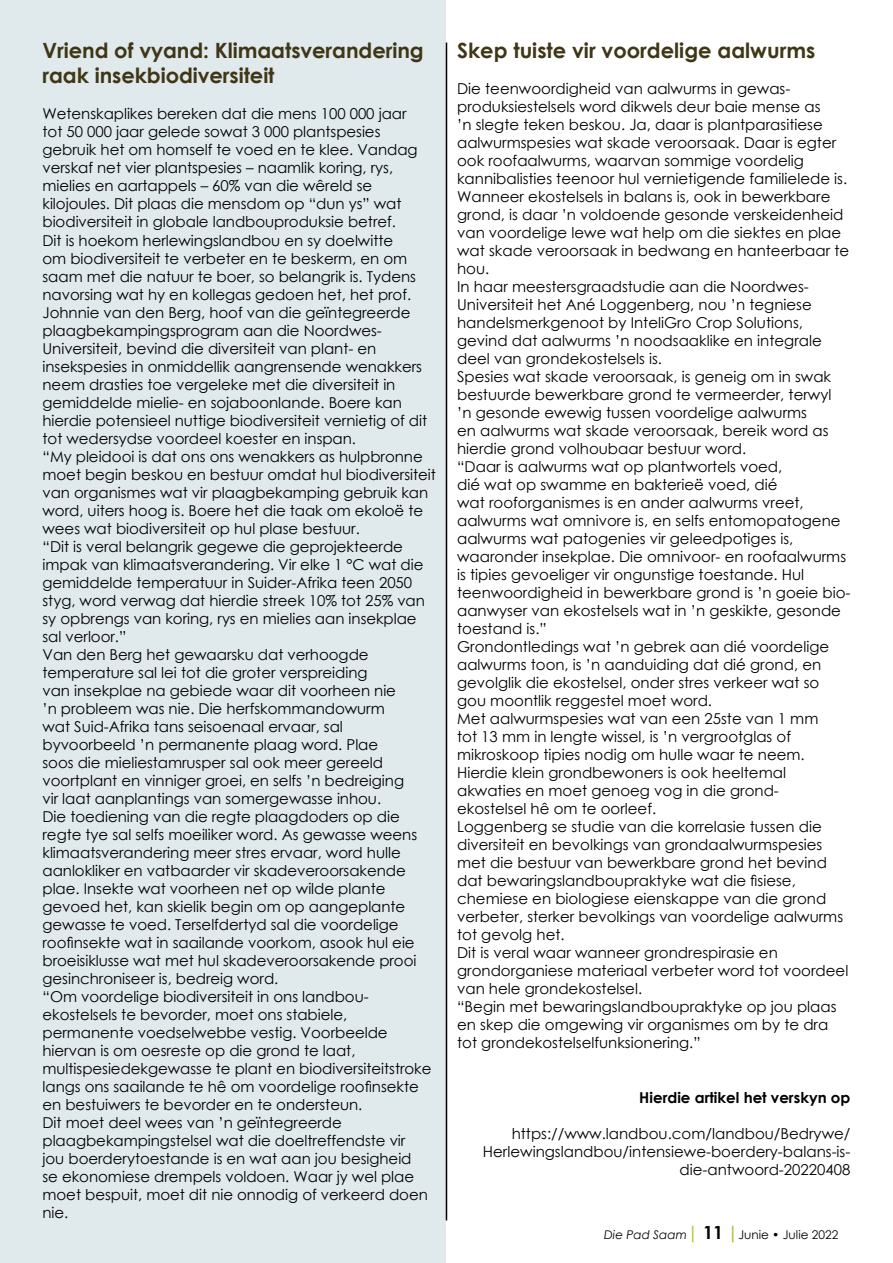
<style>
.page{position:relative;width:893px;height:1263px;background:#fff}
.page>*{position:absolute;margin:0;border:0;box-sizing:border-box;transform-origin:0 0}
.t1{font:700 21px/25.2px "Century Gothic";letter-spacing:-.005em;color:#3f3616}
.t2{font:15px/18px "Century Gothic";letter-spacing:-.005em;color:#000}
.t3{font:700 15px "Century Gothic";color:#000}
.t4{font:12px "Century Gothic";color:#000}
.s1{font-style:italic}
.s2{font-size:18px;color:#abc02c}
.s3{font-weight:700;font-size:18px}
.s4{font-weight:700;font-size:18px;color:#abc02c}
</style>
<div class="page">
<div style="left:0;top:0;width:446px;height:1263px;background:#e0e9ec"></div>
<hr style="left:446px;top:43px;width:1px;height:1177px;background:#000">
<h1 class="t1" style="left:43px;top:37px;width:383px">Vriend of vyand: Klimaatsverandering raak insekbiodiversiteit</h1>
<p class="t2" style="left:43px;top:105px;width:395px">Wetenskaplikes bereken dat die mens 100 000 jaar<br>tot 50 000 jaar gelede sowat 3 000 plantspesies gebruik het om homself te voed en te klee. Vandag verskaf net vier plantspesies – naamlik koring, rys, mielies en aartappels – 60% van die wêreld se kilojoules. Dit plaas die mensdom op “dun ys” wat biodiversiteit in globale landbouproduksie betref.<br>Dit is hoekom herlewingslandbou en sy doelwitte<br>om biodiversiteit te verbeter en te beskerm, en om saam met die natuur te boer, so belangrik is. Tydens navorsing wat hy en kollegas gedoen het, het prof.<br>Johnnie van den Berg, hoof van die geïntegreerde plaagbekampingsprogram aan die Noordwes-Universiteit, bevind die diversiteit van plant- en insekspesies in onmiddellik aangrensende wenakkers neem drasties toe vergeleke met die diversiteit in gemiddelde mielie- en sojaboonlande. Boere kan hierdie potensieel nuttige biodiversiteit vernietig of dit tot wedersydse voordeel koester en inspan.<br>“My pleidooi is dat ons ons wenakkers as hulpbronne moet begin beskou en bestuur omdat hul biodiversiteit van organismes wat vir plaagbekamping gebruik kan word, uiters hoog is. Boere het die taak om ekoloë te wees wat biodiversiteit op hul plase bestuur.<br>“Dit is veral belangrik gegewe die geprojekteerde impak van klimaatsverandering. Vir elke 1 °C wat die gemiddelde temperatuur in Suider-Afrika teen 2050 styg, word verwag dat hierdie streek 10% tot 25% van sy opbrengs van koring, rys en mielies aan insekplae sal verloor.”<br>Van den Berg het gewaarsku dat verhoogde temperature sal lei tot die groter verspreiding<br>van insekplae na gebiede waar dit voorheen nie<br>’n probleem was nie. Die herfskommandowurm<br>wat Suid-Afrika tans seisoenaal ervaar, sal byvoorbeeld ’n permanente plaag word. Plae<br>soos die mieliestamrusper sal ook meer gereeld voortplant en vinniger groei, en selfs ’n bedreiging<br>vir laat aanplantings van somergewasse inhou.<br>Die toediening van die regte plaagdoders op die regte tye sal selfs moeiliker word. As gewasse weens klimaatsverandering meer stres ervaar, word hulle aanlokliker en vatbaarder vir skadeveroorsakende plae. Insekte wat voorheen net op wilde plante gevoed het, kan skielik begin om op aangeplante gewasse te voed. Terselfdertyd sal die voordelige roofinsekte wat in saailande voorkom, asook hul eie broeisiklusse wat met hul skadeveroorsakende prooi gesinchroniseer is, bedreig word.<br>“Om voordelige biodiversiteit in ons landbou&shy;ekostelsels te bevorder, moet ons stabiele, permanente voedselwebbe vestig. Voorbeelde hiervan is om oesreste op die grond te laat, multispesiedekgewasse te plant en biodiversiteitstroke langs ons saailande te hê om voordelige roofinsekte en bestuiwers te bevorder en te ondersteun.<br>Dit moet deel wees van ’n geïntegreerde plaagbekampingstelsel wat die doeltreffendste vir<br>jou boerderytoestande is en wat aan jou besigheid<br>se ekonomiese drempels voldoen. Waar jy wel plae moet bespuit, moet dit nie onnodig of verkeerd doen nie.</p>
<h1 class="t1" style="left:457px;top:37px;width:360px">Skep tuiste vir voordelige aalwurms</h1>
<p class="t2" style="left:457px;top:80px;width:395px">Die teenwoordigheid van aalwurms in gewas&shy;produksiestelsels word dikwels deur baie mense as<br>’n slegte teken beskou. Ja, daar is plantparasitiese aalwurmspesies wat skade veroorsaak. Daar is egter ook roofaalwurms, waarvan sommige voordelig kannibalisties teenoor hul vernietigende familielede is.<br>Wanneer ekostelsels in balans is, ook in bewerkbare grond, is daar ’n voldoende gesonde verskeidenheid van voordelige lewe wat help om die siektes en plae wat skade veroorsaak in bedwang en hanteerbaar te hou.<br>In haar meestersgraadstudie aan die Noordwes-Universiteit het Ané Loggenberg, nou ’n tegniese handelsmerkgenoot by InteliGro Crop Solutions, gevind dat aalwurms ’n noodsaaklike en integrale deel van grondekostelsels is.<br>Spesies wat skade veroorsaak, is geneig om in swak bestuurde bewerkbare grond te vermeerder, terwyl<br>’n gesonde ewewig tussen voordelige aalwurms<br>en aalwurms wat skade veroorsaak, bereik word as hierdie grond volhoubaar bestuur word.<br>“Daar is aalwurms wat op plantwortels voed,<br>dié wat op swamme en bakterieë voed, dié<br>wat rooforganismes is en ander aalwurms vreet, aalwurms wat omnivore is, en selfs entomopatogene aalwurms wat patogenies vir geleedpotiges is, waaronder insekplae. Die omnivoor- en roofaalwurms is tipies gevoeliger vir ongunstige toestande. Hul teenwoordigheid in bewerkbare grond is ’n goeie bio&shy;aanwyser van ekostelsels wat in ’n geskikte, gesonde toestand is.”<br>Grondontledings wat ’n gebrek aan dié voordelige aalwurms toon, is ’n aanduiding dat dié grond, en gevolglik die ekostelsel, onder stres verkeer wat so gou moontlik reggestel moet word.<br>Met aalwurmspesies wat van een 25ste van 1 mm<br>tot 13 mm in lengte wissel, is ’n vergrootglas of mikroskoop tipies nodig om hulle waar te neem.<br>Hierdie klein grondbewoners is ook heeltemal akwaties en moet genoeg vog in die grond&shy;ekostelsel hê om te oorleef.<br>Loggenberg se studie van die korrelasie tussen die diversiteit en bevolkings van grondaalwurmspesies met die bestuur van bewerkbare grond het bevind dat bewaringslandboupraktyke wat die fisiese, chemiese en biologiese eienskappe van die grond verbeter, sterker bevolkings van voordelige aalwurms tot gevolg het.<br>Dit is veral waar wanneer grondrespirasie en grondorganiese materiaal verbeter word tot voordeel van hele grondekostelsel.<br>“Begin met bewaringslandboupraktyke op jou plaas en skep die omgewing vir organismes om by te dra tot grondekostelselfunksionering.”</p>
<p class="t3" style="left:639px;top:1086px;width:213px">Hierdie artikel het verskyn op</p>
<p class="t2" style="left:483px;top:1124px;width:369px;text-align:right">https://www.landbou.com/landbou/Bedrywe/<br>Herlewingslandbou/intensiewe-boerdery-balans-is&shy;die-antwoord-20220408</p>
<p class="t4" style="left:604px;top:1227px;width:236px"><span class="s1">Die Pad Saam</span><span class="s2">|</span> <span class="s3">11</span> <span class="s4">|</span>Junie • Julie 2022</p>
</div>
